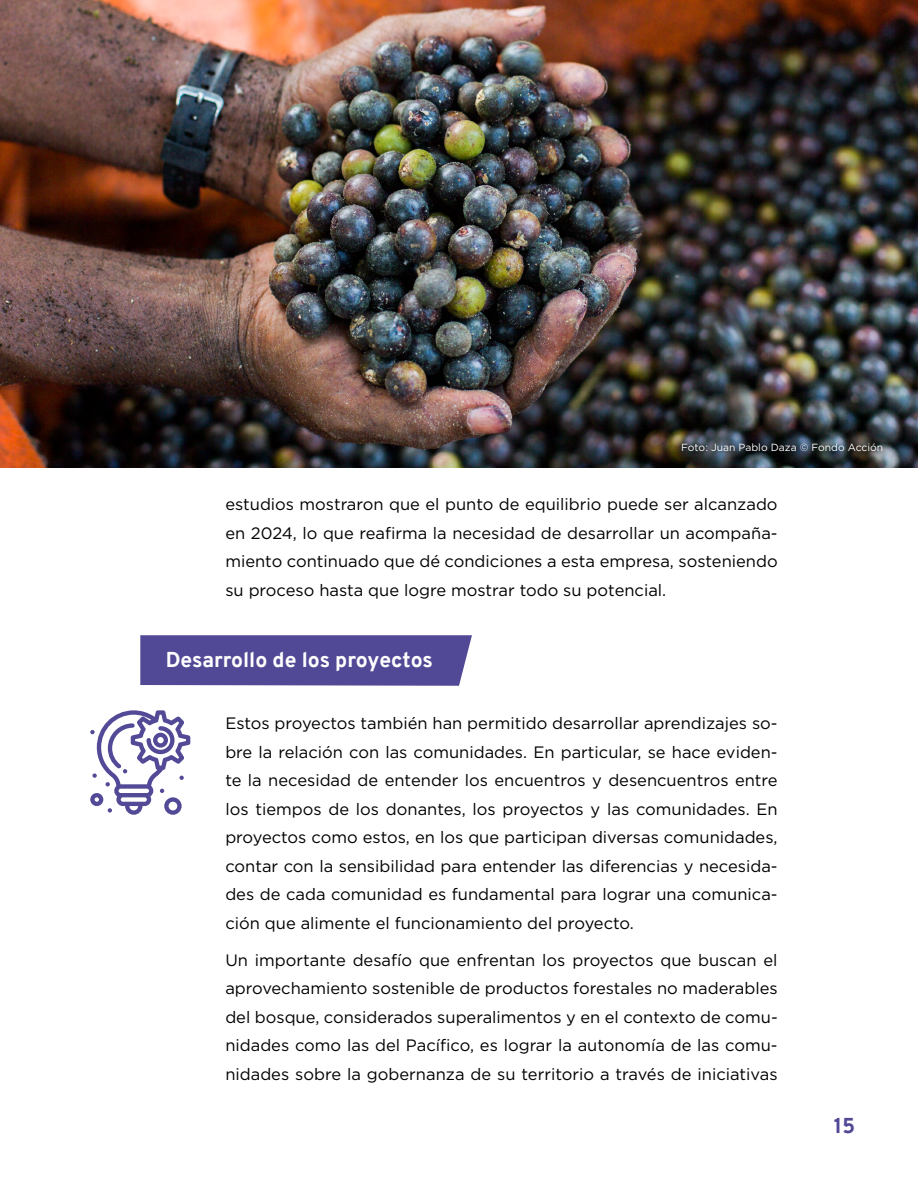
<style>
.page{position:relative;width:918px;height:1188px;background:#fff}
.page>*{position:absolute;margin:0;border:0;box-sizing:border-box;transform-origin:0 0}
.t1{font:800 21px "Overpass";letter-spacing:-.005em;color:#fff}
.t2{font:800 21px "Overpass";color:#514996}
.t3{font:16.5px/28.5px "Gotham";color:#000;text-align:justify}
.t4{font:10.35px "Gotham";color:#fff}
</style>
<div class="page">
<div style="left:140px;top:635px;width:332px;height:51px;background:#514996"></div>
<img style="left:0;top:0;width:918px;height:468px">
<svg style="left:90px;top:710px;width:100px;height:105px"></svg>
<div style="left:678px;top:439px;width:209px;height:16px;background:#000;opacity:.75"></div>
<p class="t4" style="left:681px;top:440px;width:203px">Foto: Juan Pablo Daza © Fondo Acción</p>
<p class="t3" style="left:225px;top:490px;width:554px">estudios mostraron que el punto de equilibrio puede ser alcanzado en 2024, lo que reafirma la necesidad de desarrollar un acompaña&shy;miento continuado que dé condiciones a esta empresa, sosteniendo su proceso hasta que logre mostrar todo su potencial.</p>
<p class="t1" style="left:166px;top:644px;width:269px">Desarrollo de los proyectos</p>
<p class="t3" style="left:225px;top:709px;width:554px">Estos proyectos también han permitido desarrollar aprendizajes so&shy;bre la relación con las comunidades. En particular, se hace eviden&shy;te la necesidad de entender los encuentros y desencuentros entre los tiempos de los donantes, los proyectos y las comunidades. En proyectos como estos, en los que participan diversas comunidades, contar con la sensibilidad para entender las diferencias y necesida&shy;des de cada comunidad es fundamental para lograr una comunica&shy;ción que alimente el funcionamiento del proyecto.</p>
<p class="t3" style="left:225px;top:945px;width:554px">Un importante desafío que enfrentan los proyectos que buscan el aprovechamiento sostenible de productos forestales no maderables del bosque, considerados superalimentos y en el contexto de comu&shy;nidades como las del Pacífico, es lograr la autonomía de las comu&shy;nidades sobre la gobernanza de su territorio a través de iniciativas</p>
<p class="t2" style="left:834px;top:1110px;width:23px">15</p>
</div>
